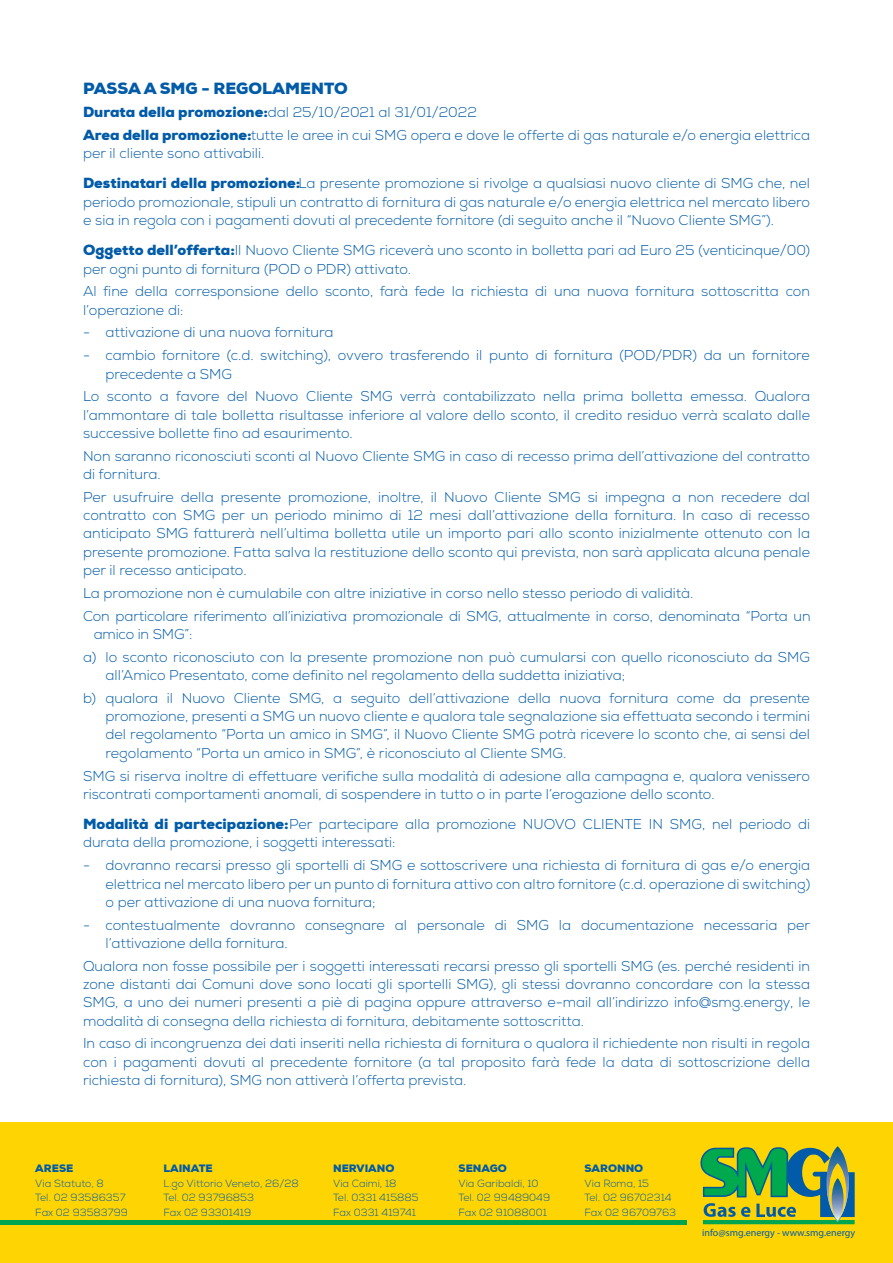
<style>
.page{position:relative;width:893px;height:1263px;background:#fff}
.page>*{position:absolute;margin:0;border:0;box-sizing:border-box;transform-origin:0 0}
.t1{font:900 15.75px "Nexa";color:#015ba8}
.t2{font:300 14.25px/18.3px "Nexa";color:#015ba8}
.t3{font:300 10.5px/14.7px "Nexa";color:#015ba8}
.t4{font:900 10.5px "Nexa";color:#015ba8}
.t5{font:10.05px "Myriad Pro";color:#015ba8}
.s1{font-weight:900}
</style>
<div class="page">
<div style="left:0;top:1123px;width:893px;height:140px;background:#fed503"></div>
<svg style="left:700px;top:1146px;width:155px;height:78px"></svg>
<hr style="left:0;top:1220px;width:686px;height:4px;background:#00a54f">
<p class="t1" style="left:83px;top:78px;width:266px">PASSA A SMG - REGOLAMENTO</p>
<p class="t2" style="left:83px;top:101px;width:729px;line-height:22.8px"><span class="s1">Durata della promozione:</span> dal 25/10/2021 al 31/01/2022<br><span class="s1">Area della promozione:</span>tutte le aree in cui SMG opera e dove le offerte di gas naturale e/o energia elettrica</p>
<p class="t2" style="left:83px;top:138px;width:728px;line-height:30.3px">per il cliente sono attivabili.<br><span class="s1">Destinatari della promozione:</span> La presente promozione si rivolge a qualsiasi nuovo cliente di SMG che, nel</p>
<p class="t2" style="left:83px;top:193px;width:729px">periodo promozionale, stipuli un contratto di fornitura di gas naturale e/o energia elettrica nel mercato libero e sia in regola con i pagamenti dovuti al precedente fornitore (di seguito anche il “Nuovo Cliente SMG”).</p>
<p class="t2" style="left:83px;top:242px;width:729px"><span class="s1">Oggetto dell’offerta:</span>Il Nuovo Cliente SMG riceverà uno sconto in bolletta pari ad Euro 25 (venticinque/00) per ogni punto di fornitura (POD o PDR) attivato.</p>
<p class="t2" style="left:83px;top:283px;width:728px">Al fine della corresponsione dello sconto, farà fede la richiesta di una nuova fornitura sottoscritta con l’operazione di:</p>
<p class="t2" style="left:83px;top:324px;width:252px">- attivazione di una nuova fornitura</p>
<p class="t2" style="left:106px;top:347px;width:706px;text-indent:-23px">- cambio fornitore (c.d. switching), ovvero trasferendo il punto di fornitura (POD/PDR) da un fornitore precedente a SMG</p>
<p class="t2" style="left:83px;top:388px;width:728px;text-align:justify">Lo sconto a favore del Nuovo Cliente SMG verrà contabilizzato nella prima bolletta emessa. Qualora l’ammontare di tale bolletta risultasse inferiore al valore dello sconto, il credito residuo verrà scalato dalle successive bollette fino ad esaurimento.</p>
<p class="t2" style="left:83px;top:447px;width:728px">Non saranno riconosciuti sconti al Nuovo Cliente SMG in caso di recesso prima dell’attivazione del contratto di fornitura.</p>
<p class="t2" style="left:83px;top:488px;width:729px;text-align:justify">Per usufruire della presente promozione, inoltre, il Nuovo Cliente SMG si impegna a non recedere dal contratto con SMG per un periodo minimo di 12 mesi dall’attivazione della fornitura. In caso di recesso anticipato SMG fatturerà nell’ultima bolletta utile un importo pari allo sconto inizialmente ottenuto con la presente promozione. Fatta salva la restituzione dello sconto qui prevista, non sarà applicata alcuna penale per il recesso anticipato.</p>
<p class="t2" style="left:83px;top:582px;width:729px;line-height:22.8px">La promozione non è cumulabile con altre iniziative in corso nello stesso periodo di validità.<br>Con particolare riferimento all’iniziativa promozionale di SMG, attualmente in corso, denominata “Porta un</p>
<p class="t2" style="left:83px;top:623px;width:728px;line-height:22.8px;text-indent:11px">amico in SMG”:<br>a) lo sconto riconosciuto con la presente promozione non può cumularsi con quello riconosciuto da SMG</p>
<p class="t2" style="left:83px;top:664px;width:728px;line-height:22.8px;text-indent:22px">all’Amico Presentato, come definito nel regolamento della suddetta iniziativa;<br>b) qualora il Nuovo Cliente SMG, a seguito dell’attivazione della nuova fornitura come da presente</p>
<p class="t2" style="left:106px;top:707px;width:706px;text-align:justify">promozione, presenti a SMG un nuovo cliente e qualora tale segnalazione sia effettuata secondo i termini del regolamento “Porta un amico in SMG”, il Nuovo Cliente SMG potrà ricevere lo sconto che, ai sensi del regolamento “Porta un amico in SMG”, è riconosciuto al Cliente SMG.</p>
<p class="t2" style="left:83px;top:767px;width:728px">SMG si riserva inoltre di effettuare verifiche sulla modalità di adesione alla campagna e, qualora venissero riscontrati comportamenti anomali, di sospendere in tutto o in parte l’erogazione dello sconto.</p>
<p class="t2" style="left:83px;top:815px;width:728px"><span class="s1">Modalità di partecipazione:</span> Per partecipare alla promozione NUOVO CLIENTE IN SMG, nel periodo di durata della promozione, i soggetti interessati:</p>
<p class="t2" style="left:106px;top:856px;width:706px;text-align:justify;text-indent:-22px">- dovranno recarsi presso gli sportelli di SMG e sottoscrivere una richiesta di fornitura di gas e/o energia elettrica nel mercato libero per un punto di fornitura attivo con altro fornitore (c.d. operazione di switching) o per attivazione di una nuova fornitura;</p>
<p class="t2" style="left:106px;top:916px;width:706px;text-indent:-23px">- contestualmente dovranno consegnare al personale di SMG la documentazione necessaria per l’attivazione della fornitura.</p>
<p class="t2" style="left:83px;top:957px;width:728px;text-align:justify">Qualora non fosse possibile per i soggetti interessati recarsi presso gli sportelli SMG (es. perché residenti in zone distanti dai Comuni dove sono locati gli sportelli SMG), gli stessi dovranno concordare con la stessa SMG, a uno dei numeri presenti a piè di pagina oppure attraverso e-mail all’indirizzo info@smg.energy, le modalità di consegna della richiesta di fornitura, debitamente sottoscritta.</p>
<p class="t2" style="left:83px;top:1035px;width:728px;text-align:justify">In caso di incongruenza dei dati inseriti nella richiesta di fornitura o qualora il richiedente non risulti in regola con i pagamenti dovuti al precedente fornitore (a tal proposito farà fede la data di sottoscrizione della richiesta di fornitura), SMG non attiverà l’offerta prevista.</p>
<p class="t4" style="left:35px;top:1161px;width:40px">ARESE</p>
<p class="t3" style="left:35px;top:1176px;width:94px">Via Statuto, 8<br>Tel. 02 93586357<br>Fax 02 93583799</p>
<p class="t4" style="left:163px;top:1161px;width:51px">LAINATE</p>
<p class="t3" style="left:163px;top:1176px;width:137px">L.go Vittorio Veneto, 26/28<br>Tel. 02 93796853<br>Fax 02 93301419</p>
<p class="t4" style="left:333px;top:1161px;width:63px">NERVIANO</p>
<p class="t3" style="left:333px;top:1176px;width:87px">Via Caimi, 18<br>Tel. 0331 415885<br>Fax 0331 419741</p>
<p class="t4" style="left:458px;top:1161px;width:50px">SENAGO</p>
<p class="t3" style="left:458px;top:1176px;width:93px">Via Garibaldi, 10<br>Tel. 02 99489049<br>Fax 02 91088001</p>
<p class="t4" style="left:585px;top:1161px;width:60px">SARONNO</p>
<p class="t3" style="left:585px;top:1176px;width:93px">Via Roma, 15<br>Tel. 02 96702314<br>Fax 02 96709763</p>
<p class="t5" style="left:702px;top:1227px;width:155px">info@smg.energy - www.smg.energy</p>
</div>
